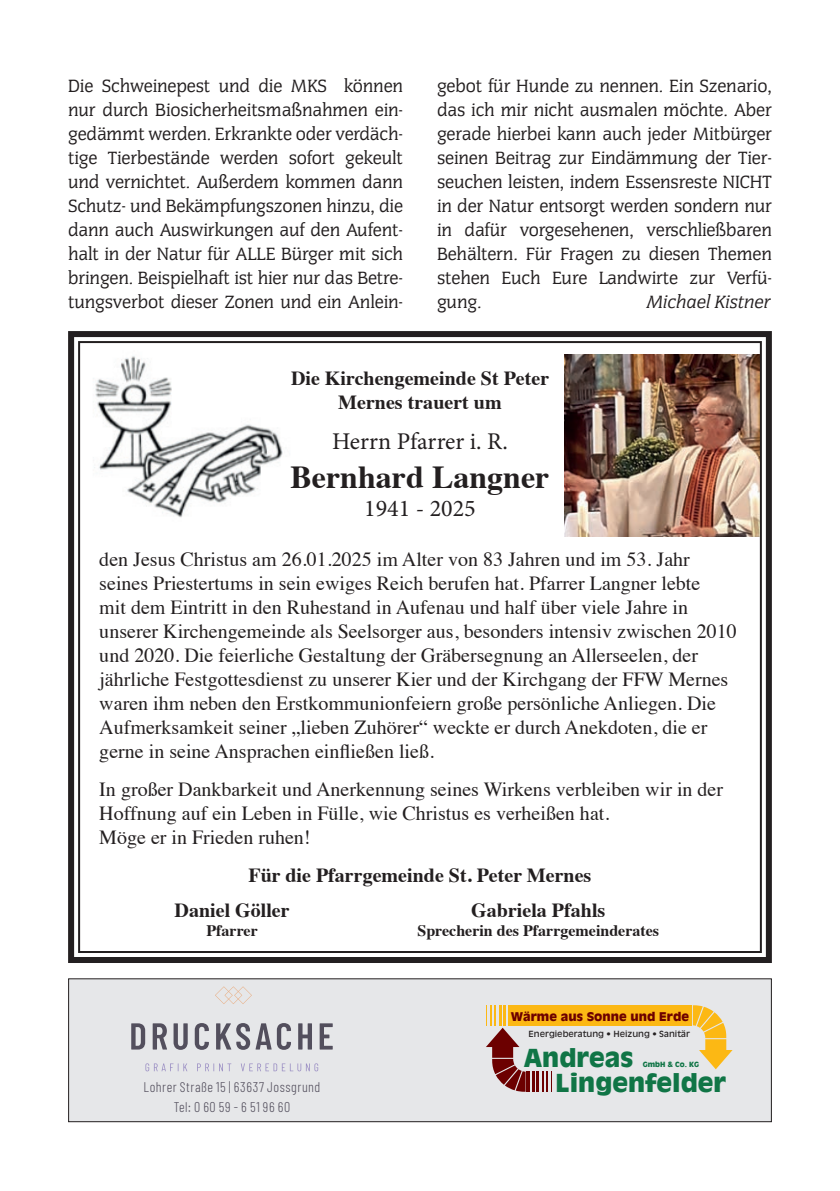
<style>
.page{position:relative;width:840px;height:1191px;background:#fff}
.page>*{position:absolute;margin:0;border:0;box-sizing:border-box;transform-origin:0 0}
.t1{font:700 32px "Times";color:#231f20}
.t2{font:900 24.4px/25.2px "Antique Olive";color:#107546;scale:1.05 1}
.t3{font:24px "Minion Pro";color:#231f20}
.t4{font:20px/24px "Times";color:#231f20}
.t5{font:20px/24px "Congress CG";color:#231f20;text-align:justify}
.t6{font:700 20px/24px "Times";color:#231f20;text-align:center}
.t7{font:italic 20px "Congress CG";color:#231f20}
.t8{font:700 16px "Times";color:#231f20}
.t9{font:300 14px/20px "Barlow Condensed";letter-spacing:.04em;color:#534f5d;text-align:center}
.t10{font:900 11.8px "Antique Olive";color:#6c0000;scale:1.05 1}
.t11{font:8.4px "Antique Olive";color:#231f20;scale:1.05 1}
.t12{font:900 7px "Antique Olive";color:#107546;scale:1.05 1}
</style>
<div class="page">
<div style="left:69px;top:978px;width:702px;height:143px;background:#e6e7e9"></div>
<div style="left:68px;top:978px;width:703px;height:144px;border:1px solid #231f20"></div>
<svg style="left:215px;top:986px;width:37px;height:18px"></svg>
<svg style="left:131px;top:1023px;width:14px;height:26px"></svg>
<svg style="left:153px;top:1023px;width:14px;height:26px"></svg>
<svg style="left:173px;top:1023px;width:15px;height:26px"></svg>
<svg style="left:195px;top:1023px;width:14px;height:26px"></svg>
<svg style="left:216px;top:1023px;width:55px;height:26px"></svg>
<svg style="left:277px;top:1023px;width:14px;height:26px"></svg>
<svg style="left:298px;top:1023px;width:14px;height:26px"></svg>
<svg style="left:319px;top:1023px;width:13px;height:26px"></svg>
<svg style="left:145px;top:1063px;width:42px;height:8px"></svg>
<svg style="left:197px;top:1063px;width:34px;height:8px"></svg>
<svg style="left:241px;top:1063px;width:77px;height:8px"></svg>
<svg style="left:692px;top:1005px;width:40px;height:64px"></svg>
<div style="left:507px;top:1005px;width:184px;height:20px;background:#fcb814"></div>
<svg style="left:486px;top:1005px;width:39px;height:86px"></svg>
<hr style="left:526px;top:1071px;width:3px;height:20px;background:#6c0000">
<hr style="left:531px;top:1071px;width:3px;height:20px;background:#6c0000">
<hr style="left:536px;top:1071px;width:2px;height:20px;background:#6c0000">
<hr style="left:541px;top:1071px;width:2px;height:20px;background:#6c0000">
<svg style="left:546px;top:1071px;width:6px;height:20px"></svg>
<svg style="left:68px;top:331px;width:704px;height:632px"></svg>
<p class="t5" style="left:68px;top:74px;width:336px">Die Schweinepest und die MKS können nur durch Biosicherheitsmaßnahmen ein&shy;gedämmt werden. Erkrankte oder verdäch&shy;tige Tierbestände werden sofort gekeult und vernichtet. Außerdem kommen dann Schutz- und Bekämpfungszonen hinzu, die dann auch Auswirkungen auf den Aufent&shy;halt in der Natur für ALLE Bürger mit sich bringen. Beispielhaft ist hier nur das Betre&shy;tungsverbot dieser Zonen und ein Anlein-</p>
<p class="t5" style="left:437px;top:74px;width:336px">gebot für Hunde zu nennen. Ein Szenario, das ich mir nicht ausmalen möchte. Aber gerade hierbei kann auch jeder Mitbürger seinen Beitrag zur Eindämmung der Tier&shy;seuchen leisten, indem Essensreste NICHT in der Natur entsorgt werden sondern nur in dafür vorgesehenen, verschließbaren Behältern. Für Fragen zu diesen Themen stehen Euch Eure Landwirte zur Verfü&shy;gung.</p>
<p class="t7" style="left:646px;top:289px;width:125px">Michael Kistner</p>
<p class="t6" style="left:291px;top:364px;width:259px">Die Kirchengemeinde St Peter<br>Mernes trauert um</p>
<p class="t3" style="left:332px;top:425px;width:177px">Herrn Pfarrer i. R.</p>
<h1 class="t1" style="left:290px;top:446px;width:260px">Bernhard Langner</h1>
<p class="t3" style="left:364px;top:492px;width:113px">1941 - 2025</p>
<p class="t4" style="left:99px;top:545px;width:638px">den Jesus Christus am 26.01.2025 im Alter von 83 Jahren und im 53. Jahr seines Priestertums in sein ewiges Reich berufen hat. Pfarrer Langner lebte<br>mit dem Eintritt in den Ruhestand in Aufenau und half über viele Jahre in unserer Kirchengemeinde als Seelsorger aus, besonders intensiv zwischen 2010 und 2020. Die feierliche Gestaltung der Gräbersegnung an Allerseelen, der jährliche Festgottesdienst zu unserer Kier und der Kirchgang der FFW Mernes waren ihm neben den Erstkommunionfeiern große persönliche Anliegen. Die Aufmerksamkeit seiner „lieben Zuhörer“ weckte er durch Anekdoten, die er gerne in seine Ansprachen einfließen ließ.</p>
<p class="t4" style="left:99px;top:775px;width:625px">In großer Dankbarkeit und Anerkennung seines Wirkens verbleiben wir in der<br>Hoffnung auf ein Leben in Fülle, wie Christus es verheißen hat.<br>Möge er in Frieden ruhen!</p>
<p class="t6" style="left:248px;top:861px;width:344px">Für die Pfarrgemeinde St. Peter Mernes</p>
<p class="t6" style="left:174px;top:896px;width:117px">Daniel Göller</p>
<p class="t8" style="left:206px;top:915px;width:53px">Pfarrer</p>
<p class="t9" style="left:143px;top:1076px;width:178px">Lohrer Straße 15 | 63637 Jossgrund<br>Tel: 0 60 59 - 6 51 96 60</p>
<p class="t6" style="left:471px;top:896px;width:135px">Gabriela Pfahls</p>
<p class="t8" style="left:417px;top:915px;width:243px">Sprecherin des Pfarrgemeinderates</p>
<p class="t10" style="left:510px;top:1009px;width:171px">Wärme aus Sonne und Erde</p>
<p class="t12" style="left:642px;top:1059px;width:55px">GmbH &amp; Co. KG</p>
<p class="t11" style="left:528px;top:1028px;width:155px">Energieberatung • Heizung • Sanitär</p>
<p class="t2" style="left:555px;top:1044px;width:164px;text-indent:-32px">Andreas<br>Lingenfelder</p>
</div>
